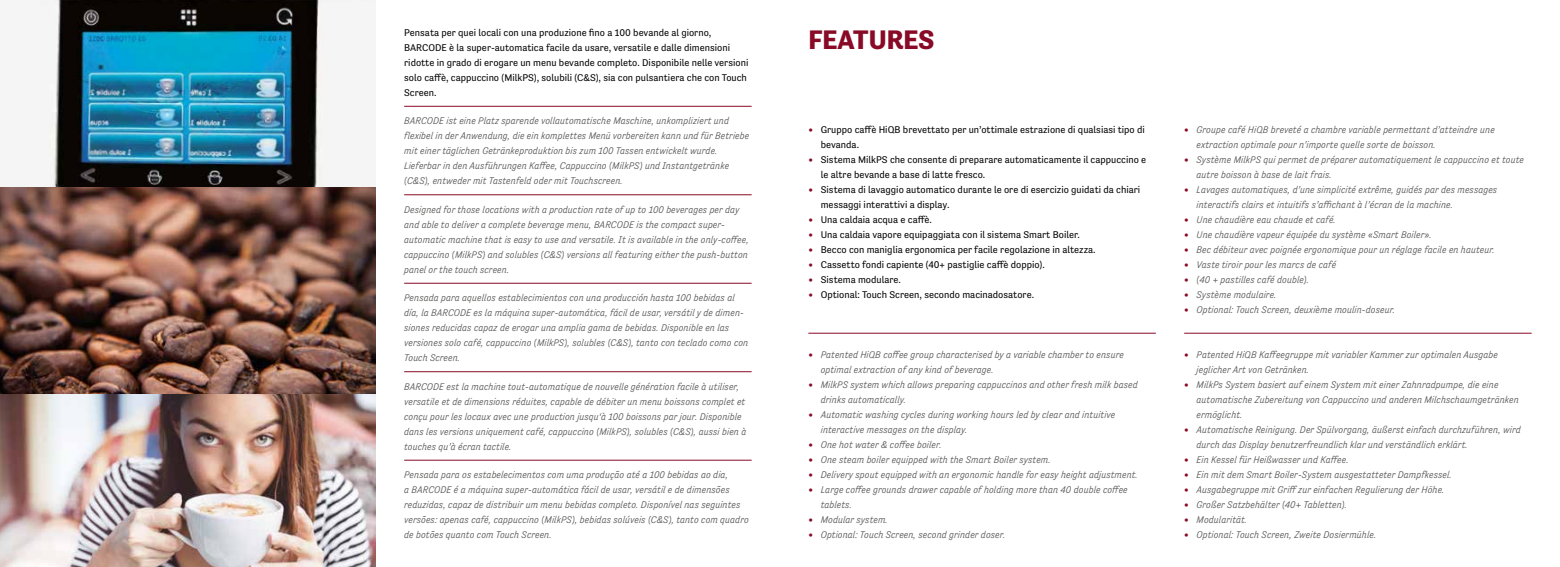
<style>
.page{position:relative;width:1560px;height:567px;background:#fff}
.page>*{position:absolute;margin:0;border:0;box-sizing:border-box;transform-origin:0 0}
.t1{font:700 27.5px "Tenso";color:#880a26}
.t2{font:italic 300 10px/15px "Tenso";color:#575756}
.t3{font:10px/15px "Tenso";color:#000}
.s1{color:#880a26}
.s2{font-weight:400;font-style:normal;color:#880a26}
</style>
<div class="page">
<hr style="left:404px;top:106px;width:347px;height:1px;background:#880a26">
<hr style="left:404px;top:194px;width:347px;height:1px;background:#880a26">
<hr style="left:404px;top:283px;width:347px;height:1px;background:#880a26">
<hr style="left:404px;top:371px;width:347px;height:1px;background:#880a26">
<hr style="left:404px;top:460px;width:347px;height:1px;background:#880a26">
<hr style="left:808px;top:333px;width:347px;height:1px;background:#880a26">
<hr style="left:1183px;top:333px;width:348px;height:1px;background:#880a26">
<img style="left:0;top:0;width:376px;height:567px">
<p class="t3" style="left:404px;top:25px;width:346px">Pensata per quei locali con una produzione fino a 100 bevande al giorno, BARCODE è la super-automatica facile da usare, versatile e dalle dimensioni ridotte in grado di erogare un menu bevande completo. Disponibile nelle versioni solo caffè, cappuccino (MilkPS), solubili (C&amp;S), sia con pulsantiera che con Touch Screen.</p>
<p class="t2" style="left:404px;top:113px;width:346px">BARCODE ist eine Platz sparende vollautomatische Maschine, unkompliziert und flexibel in der Anwendung, die ein komplettes Menü vorbereiten kann und für Betriebe mit einer täglichen Getränkeproduktion bis zum 100 Tassen entwickelt wurde.<br>Lieferbar in den Ausführungen Kaffee, Cappuccino (MilkPS) und Instantgetränke (C&amp;S), entweder mit Tastenfeld oder mit Touchscreen.</p>
<p class="t2" style="left:404px;top:202px;width:346px">Designed for those locations with a production rate of up to 100 beverages per day and able to deliver a complete beverage menu, BARCODE is the compact super&shy;automatic machine that is easy to use and versatile. It is available in the only-coffee, cappuccino (MilkPS) and solubles (C&amp;S) versions all featuring either the push-button panel or the touch screen.</p>
<p class="t2" style="left:404px;top:290px;width:346px">Pensada para aquellos establecimientos con una producción hasta 100 bebidas al día, la BARCODE es la máquina super-automática, fácil de usar, versátil y de dimen&shy;siones reducidas capaz de erogar una amplia gama de bebidas. Disponible en las versiones solo café, cappuccino (MilkPS), solubles (C&amp;S), tanto con teclado como con Touch Screen.</p>
<p class="t2" style="left:404px;top:379px;width:343px">BARCODE est la machine tout-automatique de nouvelle génération facile à utiliser, versatile et de dimensions réduites, capable de débiter un menu boissons complet et conçu pour les locaux avec une production jusqu‘à 100 boissons par jour. Disponible dans les versions uniquement café, cappuccino (MilkPS), solubles (C&amp;S), aussi bien à touches qu’à écran tactile.</p>
<p class="t2" style="left:404px;top:467px;width:346px">Pensada para os estabelecimentos com uma produção até a 100 bebidas ao dia,<br>a BARCODE é a máquina super-automática fácil de usar, versátil e de dimensões reduzidas, capaz de distribuir um menu bebidas completo. Disponível nas seguintes versões: apenas café, cappuccino (MilkPS), bebidas solúveis (C&amp;S), tanto com quadro de botões quanto com Touch Screen.</p>
<h1 class="t1" style="left:808px;top:24px;width:128px">FEATURES</h1>
<p class="t3" style="left:820px;top:122px;width:325px;text-indent:-12px"><span class="s1">•</span> Gruppo caffè HiQB brevettato per un’ottimale estrazione di qualsiasi tipo di bevanda.</p>
<p class="t3" style="left:820px;top:152px;width:327px;text-indent:-12px"><span class="s1">•</span> Sistema MilkPS che consente di preparare automaticamente il cappuccino e le altre bevande a base di latte fresco.</p>
<p class="t3" style="left:820px;top:182px;width:321px;text-indent:-12px"><span class="s1">•</span> Sistema di lavaggio automatico durante le ore di esercizio guidati da chiari messaggi interattivi a display.</p>
<p class="t3" style="left:808px;top:212px;width:125px"><span class="s1">•</span> Una caldaia acqua e caffè.</p>
<p class="t3" style="left:808px;top:227px;width:273px"><span class="s1">•</span> Una caldaia vapore equipaggiata con il sistema Smart Boiler.</p>
<p class="t3" style="left:808px;top:242px;width:289px"><span class="s1">•</span> Becco con maniglia ergonomica per facile regolazione in altezza.</p>
<p class="t3" style="left:808px;top:257px;width:238px"><span class="s1">•</span> Cassetto fondi capiente (40+ pastiglie caffè doppio).</p>
<p class="t3" style="left:808px;top:272px;width:94px"><span class="s1">•</span> Sistema modulare.</p>
<p class="t3" style="left:808px;top:287px;width:227px"><span class="s1">•</span> Optional: Touch Screen, secondo macinadosatore.</p>
<p class="t2" style="left:820px;top:347px;width:305px;text-indent:-12px"><span class="s2">•</span> Patented HiQB coffee group characterised by a variable chamber to ensure optimal extraction of any kind of beverage.</p>
<p class="t2" style="left:820px;top:377px;width:318px;text-indent:-12px"><span class="s2">•</span> MilkPS system which allows preparing cappuccinos and other fresh milk based drinks automatically.</p>
<p class="t2" style="left:820px;top:407px;width:296px;text-indent:-12px"><span class="s2">•</span> Automatic washing cycles during working hours led by clear and intuitive interactive messages on the display.</p>
<p class="t2" style="left:808px;top:437px;width:135px"><span class="s2">•</span> One hot water &amp; coffee boiler.</p>
<p class="t2" style="left:808px;top:452px;width:244px"><span class="s2">•</span> One steam boiler equipped with the Smart Boiler system.</p>
<p class="t2" style="left:808px;top:467px;width:331px"><span class="s2">•</span> Delivery spout equipped with an ergonomic handle for easy height adjustment.</p>
<p class="t2" style="left:820px;top:482px;width:308px;text-indent:-12px"><span class="s2">•</span> Large coffee grounds drawer capable of holding more than 40 double coffee tablets.</p>
<p class="t2" style="left:808px;top:512px;width:81px"><span class="s2">•</span> Modular system.</p>
<p class="t2" style="left:808px;top:527px;width:198px"><span class="s2">•</span> Optional: Touch Screen, second grinder doser.</p>
<p class="t2" style="left:1196px;top:122px;width:300px;text-indent:-12px"><span class="s2">•</span> Groupe café HiQB breveté a chambre variable permettant d’atteindre une extraction optimale pour n’importe quelle sorte de boisson.</p>
<p class="t2" style="left:1196px;top:152px;width:329px;text-indent:-12px"><span class="s2">•</span> Système MilkPS qui permet de préparer automatiquement le cappuccino et toute autre boisson à base de lait frais.</p>
<p class="t2" style="left:1196px;top:182px;width:302px;text-indent:-12px"><span class="s2">•</span> Lavages automatiques, d’une simplicité extrême, guidés par des messages interactifs clairs et intuitifs s’affichant à l’écran de la machine.</p>
<p class="t2" style="left:1183px;top:212px;width:153px"><span class="s2">•</span> Une chaudière eau chaude et café.</p>
<p class="t2" style="left:1183px;top:227px;width:249px"><span class="s2">•</span> Une chaudière vapeur équipée du système «Smart Boiler».</p>
<p class="t2" style="left:1183px;top:242px;width:312px"><span class="s2">•</span> Bec débiteur avec poignée ergonomique pour un réglage facile en hauteur.</p>
<p class="t2" style="left:1183px;top:257px;width:154px"><span class="s2">•</span> Vaste tiroir pour les marcs de café</p>
<p class="t2" style="left:1183px;top:272px;width:126px"><span class="s2">•</span> (40 + pastilles café double).</p>
<p class="t2" style="left:1183px;top:287px;width:94px"><span class="s2">•</span> Système modulaire.</p>
<p class="t2" style="left:1183px;top:302px;width:212px"><span class="s2">•</span> Optional: Touch Screen, deuxième moulin-doseur.</p>
<p class="t2" style="left:1196px;top:347px;width:303px;text-indent:-12px"><span class="s2">•</span> Patented HiQB Kaffeegruppe mit variabler Kammer zur optimalen Ausgabe jeglicher Art von Getränken.</p>
<p class="t2" style="left:1196px;top:377px;width:324px;text-indent:-12px"><span class="s2">•</span> MilkPs System basiert auf einem System mit einer Zahnradpumpe, die eine automatische Zubereitung von Cappuccino und anderen Milchschaumgetränken ermöglicht.</p>
<p class="t2" style="left:1196px;top:422px;width:326px;text-indent:-12px"><span class="s2">•</span> Automatische Reinigung. Der Spülvorgang, äußerst einfach durchzuführen, wird durch das Display benutzerfreundlich klar und verständlich erklärt.</p>
<p class="t2" style="left:1183px;top:452px;width:166px"><span class="s2">•</span> Ein Kessel für Heißwasser und Kaffee.</p>
<p class="t2" style="left:1183px;top:467px;width:269px"><span class="s2">•</span> Ein mit dem Smart Boiler-System ausgestatteter Dampfkessel.</p>
<p class="t2" style="left:1183px;top:482px;width:262px"><span class="s2">•</span> Ausgabegruppe mit Griff zur einfachen Regulierung der Höhe.</p>
<p class="t2" style="left:1183px;top:497px;width:164px"><span class="s2">•</span> Großer Satzbehälter (40+ Tabletten).</p>
<p class="t2" style="left:1183px;top:512px;width:65px"><span class="s2">•</span> Modularität.</p>
<p class="t2" style="left:1183px;top:527px;width:194px"><span class="s2">•</span> Optional: Touch Screen, Zweite Dosiermühle.</p>
</div>
